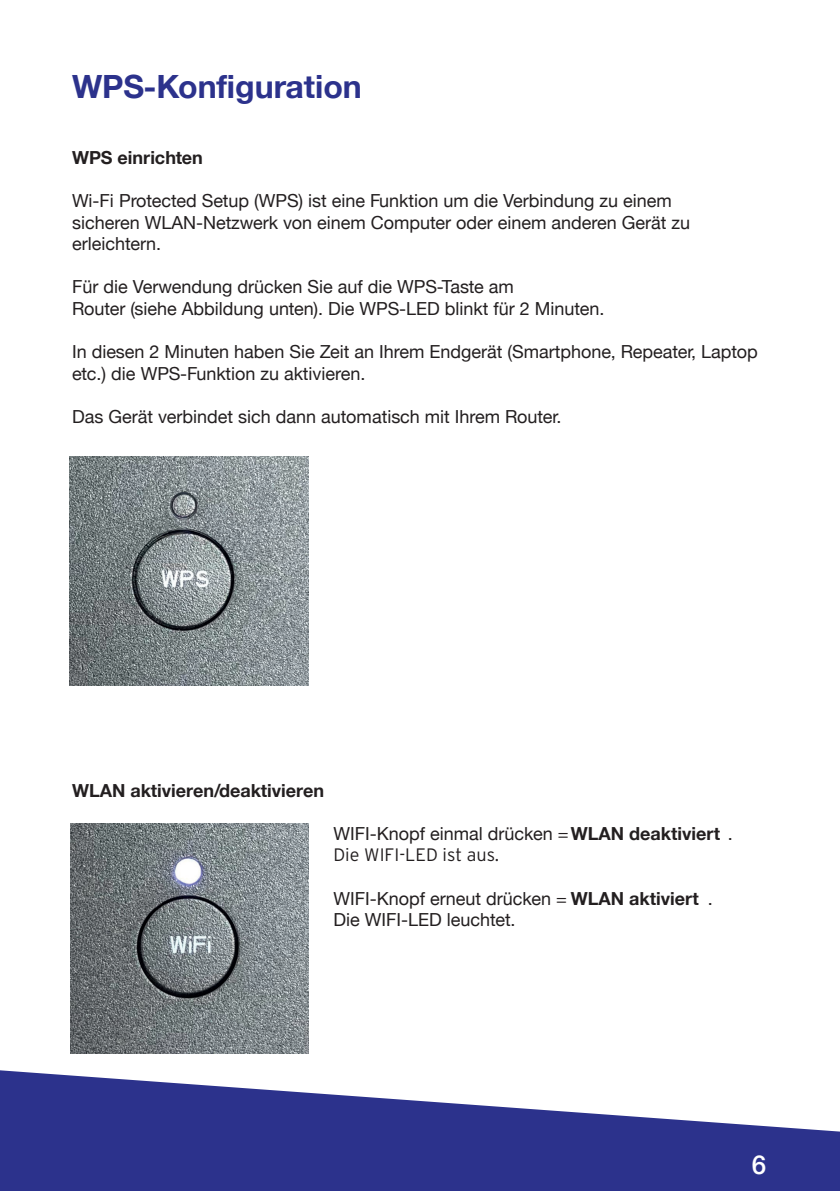
<style>
.page{position:relative;width:840px;height:1191px;background:#fff}
.page>*{position:absolute;margin:0;border:0;box-sizing:border-box;transform-origin:0 0}
.t1{font:700 32px "Helvetica Neue";color:#2c328c}
.t2{font:500 26px "Helvetica Neue";color:#fff}
.t3{font:18px/21.6px "Helvetica Neue";color:#231f20}
.t4{font:700 18px "Helvetica Neue";color:#231f20}
.t5{font:300 18px "Interstate";color:#231f20}
.s1{font-weight:700}
</style>
<div class="page">
<img style="left:70px;top:456px;width:238px;height:229px">
<svg style="left:0;top:1070px;width:839px;height:121px;fill:#2c328c"></svg>
<img style="left:70px;top:823px;width:238px;height:230px">
<div style="left:0;top:1134px;width:90px;height:57px;background:#2c328c"></div>
<h1 class="t1" style="left:72px;top:61px;width:291px">WPS-Konfiguration</h1>
<p class="t4" style="left:72px;top:143px;width:132px">WPS einrichten</p>
<p class="t3" style="left:72px;top:191px;width:619px">Wi-Fi Protected Setup (WPS) ist eine Funktion um die Verbindung zu einem sicheren WLAN-Netzwerk von einem Computer oder einem anderen Gerät zu erleichtern.</p>
<p class="t3" style="left:72px;top:277px;width:533px">Für die Verwendung drücken Sie auf die WPS-Taste am<br>Router (siehe Abbildung unten). Die WPS-LED blinkt für 2 Minuten.</p>
<p class="t3" style="left:72px;top:342px;width:687px">In diesen 2 Minuten haben Sie Zeit an Ihrem Endgerät (Smartphone, Repeater, Laptop etc.) die WPS-Funktion zu aktivieren.</p>
<p class="t3" style="left:72px;top:407px;width:490px">Das Gerät verbindet sich dann automatisch mit Ihrem Router.</p>
<p class="t4" style="left:72px;top:776px;width:253px">WLAN aktivieren/deaktivieren</p>
<p class="t3" style="left:333px;top:823px;width:400px">WIFI-Knopf einmal drücken = <span class="s1">WLAN deaktiviert</span> .</p>
<p class="t5" style="left:333px;top:845px;width:167px">Die WIFI-LED ist aus.</p>
<p class="t3" style="left:333px;top:888px;width:380px">WIFI-Knopf erneut drücken = <span class="s1">WLAN aktiviert</span> .<br>Die WIFI-LED leuchtet.</p>
<h2 class="t2" style="left:751px;top:1143px;width:16px">6</h2>
</div>
